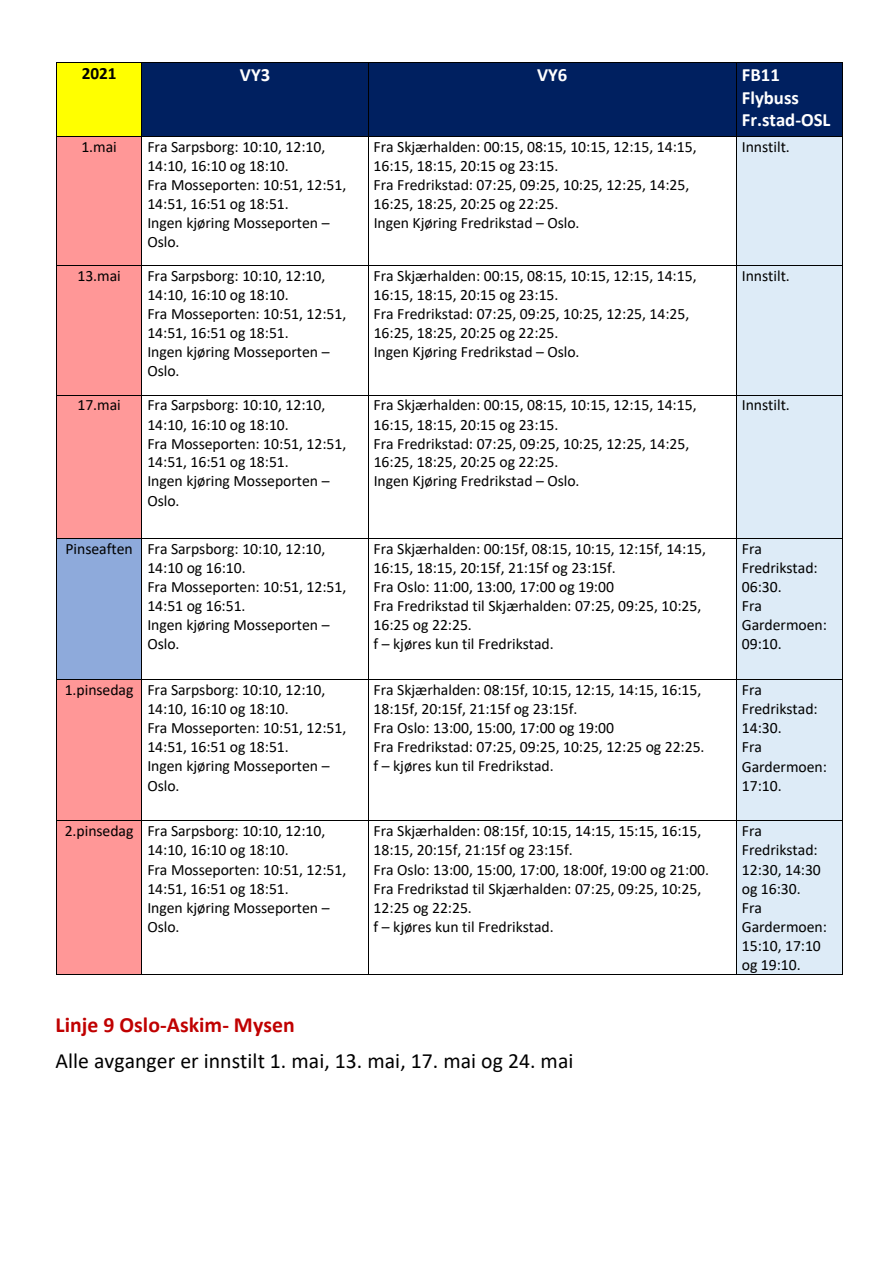
<style>
.page{position:relative;width:893px;height:1263px;background:#fff}
.page>*{position:absolute;margin:0;border:0;box-sizing:border-box;transform-origin:0 0}
.t1{font:21.75px "Calibri";letter-spacing:.005em;color:#000}
.t2{font:700 21.75px "Calibri";color:#c00000}
.t3{font:700 18.75px/22.8px "Calibri";color:#fff}
.t4{font:700 17.25px "Calibri";color:#000}
.t5{font:15.75px/19px "Calibri";letter-spacing:-.005em;color:#000}
</style>
<div class="page">
<div style="left:56px;top:63px;width:85px;height:74px;background:#ff0"></div>
<div style="left:142px;top:63px;width:226px;height:74px;background:#002060"></div>
<div style="left:368px;top:63px;width:368px;height:74px;background:#002060"></div>
<div style="left:737px;top:63px;width:105px;height:74px;background:#002060"></div>
<hr style="left:56px;top:62px;width:85px;height:1px;background:#000">
<hr style="left:142px;top:62px;width:226px;height:1px;background:#000">
<hr style="left:368px;top:62px;width:368px;height:1px;background:#000">
<hr style="left:737px;top:62px;width:105px;height:1px;background:#000">
<hr style="left:56px;top:63px;width:1px;height:74px;background:#000">
<hr style="left:141px;top:63px;width:1px;height:74px;background:#000">
<hr style="left:368px;top:63px;width:1px;height:74px;background:#000">
<hr style="left:736px;top:63px;width:1px;height:74px;background:#000">
<hr style="left:842px;top:63px;width:1px;height:74px;background:#000">
<div style="left:56px;top:137px;width:85px;height:128px;background:#ff9797"></div>
<div style="left:737px;top:137px;width:105px;height:128px;background:#ddebf7"></div>
<hr style="left:56px;top:137px;width:85px;height:1px;background:#000">
<hr style="left:142px;top:137px;width:226px;height:1px;background:#000">
<hr style="left:368px;top:137px;width:368px;height:1px;background:#000">
<hr style="left:737px;top:137px;width:105px;height:1px;background:#000">
<hr style="left:56px;top:137px;width:1px;height:128px;background:#000">
<hr style="left:141px;top:137px;width:1px;height:128px;background:#000">
<hr style="left:368px;top:137px;width:1px;height:128px;background:#000">
<hr style="left:736px;top:137px;width:1px;height:128px;background:#000">
<hr style="left:842px;top:137px;width:1px;height:128px;background:#000">
<div style="left:56px;top:266px;width:85px;height:129px;background:#ff9797"></div>
<div style="left:737px;top:266px;width:105px;height:129px;background:#ddebf7"></div>
<hr style="left:56px;top:265px;width:85px;height:1px;background:#000">
<hr style="left:142px;top:265px;width:226px;height:1px;background:#000">
<hr style="left:368px;top:265px;width:368px;height:1px;background:#000">
<hr style="left:737px;top:265px;width:105px;height:1px;background:#000">
<hr style="left:56px;top:266px;width:1px;height:129px;background:#000">
<hr style="left:141px;top:266px;width:1px;height:129px;background:#000">
<hr style="left:368px;top:266px;width:1px;height:129px;background:#000">
<hr style="left:736px;top:266px;width:1px;height:129px;background:#000">
<hr style="left:842px;top:266px;width:1px;height:129px;background:#000">
<div style="left:56px;top:395px;width:85px;height:143px;background:#f99"></div>
<div style="left:737px;top:395px;width:105px;height:143px;background:#ddebf7"></div>
<hr style="left:56px;top:395px;width:85px;height:1px;background:#000">
<hr style="left:142px;top:395px;width:226px;height:1px;background:#000">
<hr style="left:368px;top:395px;width:368px;height:1px;background:#000">
<hr style="left:737px;top:395px;width:105px;height:1px;background:#000">
<hr style="left:56px;top:395px;width:1px;height:143px;background:#000">
<hr style="left:141px;top:395px;width:1px;height:143px;background:#000">
<hr style="left:368px;top:395px;width:1px;height:143px;background:#000">
<hr style="left:736px;top:395px;width:1px;height:143px;background:#000">
<hr style="left:842px;top:395px;width:1px;height:143px;background:#000">
<div style="left:56px;top:539px;width:85px;height:140px;background:#8eaadb"></div>
<div style="left:737px;top:539px;width:105px;height:140px;background:#ddebf7"></div>
<hr style="left:56px;top:538px;width:85px;height:1px;background:#000">
<hr style="left:142px;top:538px;width:226px;height:1px;background:#000">
<hr style="left:368px;top:538px;width:368px;height:1px;background:#000">
<hr style="left:737px;top:538px;width:105px;height:1px;background:#000">
<hr style="left:56px;top:539px;width:1px;height:140px;background:#000">
<hr style="left:141px;top:539px;width:1px;height:140px;background:#000">
<hr style="left:368px;top:539px;width:1px;height:140px;background:#000">
<hr style="left:736px;top:539px;width:1px;height:140px;background:#000">
<hr style="left:842px;top:539px;width:1px;height:140px;background:#000">
<div style="left:56px;top:680px;width:85px;height:140px;background:#ff9797"></div>
<div style="left:737px;top:680px;width:105px;height:140px;background:#ddebf7"></div>
<hr style="left:56px;top:679px;width:85px;height:1px;background:#000">
<hr style="left:142px;top:679px;width:226px;height:1px;background:#000">
<hr style="left:368px;top:679px;width:368px;height:1px;background:#000">
<hr style="left:737px;top:679px;width:105px;height:1px;background:#000">
<hr style="left:56px;top:680px;width:1px;height:140px;background:#000">
<hr style="left:141px;top:680px;width:1px;height:140px;background:#000">
<hr style="left:368px;top:680px;width:1px;height:140px;background:#000">
<hr style="left:736px;top:680px;width:1px;height:140px;background:#000">
<hr style="left:842px;top:680px;width:1px;height:140px;background:#000">
<div style="left:56px;top:822px;width:85px;height:152px;background:#ff9797"></div>
<div style="left:737px;top:822px;width:105px;height:152px;background:#ddebf7"></div>
<hr style="left:56px;top:820px;width:85px;height:1px;background:#000">
<hr style="left:142px;top:820px;width:226px;height:1px;background:#000">
<hr style="left:368px;top:820px;width:368px;height:1px;background:#000">
<hr style="left:737px;top:820px;width:105px;height:1px;background:#000">
<hr style="left:56px;top:821px;width:1px;height:153px;background:#000">
<hr style="left:56px;top:974px;width:85px;height:1px;background:#000">
<hr style="left:141px;top:821px;width:1px;height:153px;background:#000">
<hr style="left:142px;top:974px;width:226px;height:1px;background:#000">
<hr style="left:368px;top:821px;width:1px;height:153px;background:#000">
<hr style="left:368px;top:974px;width:368px;height:1px;background:#000">
<hr style="left:736px;top:821px;width:1px;height:153px;background:#000">
<hr style="left:737px;top:974px;width:105px;height:1px;background:#000">
<hr style="left:842px;top:821px;width:1px;height:153px;background:#000">
<p class="t4" style="left:82px;top:61px;width:36px">2021</p>
<p class="t3" style="left:240px;top:63px;width:32px">VY3</p>
<p class="t3" style="left:537px;top:63px;width:32px">VY6</p>
<p class="t3" style="left:742px;top:63px;width:90px">FB11<br>Flybuss<br>Fr.stad-OSL</p>
<p class="t5" style="left:81px;top:137px;width:37px">1.mai</p>
<p class="t5" style="left:147px;top:137px;width:200px">Fra Sarpsborg: 10:10, 12:10,<br>14:10, 16:10 og 18:10.<br>Fra Mosseporten: 10:51, 12:51,<br>14:51, 16:51 og 18:51.<br>Ingen kjøring Mosseporten –<br>Oslo.</p>
<p class="t5" style="left:374px;top:137px;width:324px">Fra Skjærhalden: 00:15, 08:15, 10:15, 12:15, 14:15, 16:15, 18:15, 20:15 og 23:15.<br>Fra Fredrikstad: 07:25, 09:25, 10:25, 12:25, 14:25, 16:25, 18:25, 20:25 og 22:25.<br>Ingen Kjøring Fredrikstad – Oslo.</p>
<p class="t5" style="left:742px;top:137px;width:50px">Innstilt.</p>
<p class="t5" style="left:77px;top:266px;width:45px">13.mai</p>
<p class="t5" style="left:147px;top:266px;width:200px">Fra Sarpsborg: 10:10, 12:10,<br>14:10, 16:10 og 18:10.<br>Fra Mosseporten: 10:51, 12:51,<br>14:51, 16:51 og 18:51.<br>Ingen kjøring Mosseporten –<br>Oslo.</p>
<p class="t5" style="left:374px;top:266px;width:324px">Fra Skjærhalden: 00:15, 08:15, 10:15, 12:15, 14:15, 16:15, 18:15, 20:15 og 23:15.<br>Fra Fredrikstad: 07:25, 09:25, 10:25, 12:25, 14:25, 16:25, 18:25, 20:25 og 22:25.<br>Ingen Kjøring Fredrikstad – Oslo.</p>
<p class="t5" style="left:742px;top:266px;width:50px">Innstilt.</p>
<p class="t5" style="left:77px;top:395px;width:45px">17.mai</p>
<p class="t5" style="left:147px;top:395px;width:200px">Fra Sarpsborg: 10:10, 12:10,<br>14:10, 16:10 og 18:10.<br>Fra Mosseporten: 10:51, 12:51,<br>14:51, 16:51 og 18:51.<br>Ingen kjøring Mosseporten –<br>Oslo.</p>
<p class="t5" style="left:374px;top:395px;width:324px">Fra Skjærhalden: 00:15, 08:15, 10:15, 12:15, 14:15, 16:15, 18:15, 20:15 og 23:15.<br>Fra Fredrikstad: 07:25, 09:25, 10:25, 12:25, 14:25, 16:25, 18:25, 20:25 og 22:25.<br>Ingen Kjøring Fredrikstad – Oslo.</p>
<p class="t5" style="left:742px;top:395px;width:50px">Innstilt.</p>
<p class="t5" style="left:147px;top:539px;width:200px;text-indent:-82px">Pinseaften Fra Sarpsborg: 10:10, 12:10,<br>14:10 og 16:10.<br>Fra Mosseporten: 10:51, 12:51,<br>14:51 og 16:51.<br>Ingen kjøring Mosseporten –<br>Oslo.</p>
<p class="t5" style="left:374px;top:539px;width:334px">Fra Skjærhalden: 00:15f, 08:15, 10:15, 12:15f, 14:15, 16:15, 18:15, 20:15f, 21:15f og 23:15f.<br>Fra Oslo: 11:00, 13:00, 17:00 og 19:00<br>Fra Fredrikstad til Skjærhalden: 07:25, 09:25, 10:25, 16:25 og 22:25.<br>f – kjøres kun til Fredrikstad.</p>
<p class="t5" style="left:742px;top:539px;width:87px">Fra<br>Fredrikstad:<br>06:30.<br>Fra<br>Gardermoen:<br>09:10.</p>
<p class="t5" style="left:147px;top:680px;width:200px;text-indent:-83px">1.pinsedag Fra Sarpsborg: 10:10, 12:10,<br>14:10, 16:10 og 18:10.<br>Fra Mosseporten: 10:51, 12:51,<br>14:51, 16:51 og 18:51.<br>Ingen kjøring Mosseporten –<br>Oslo.</p>
<p class="t5" style="left:374px;top:680px;width:332px">Fra Skjærhalden: 08:15f, 10:15, 12:15, 14:15, 16:15, 18:15f, 20:15f, 21:15f og 23:15f.<br>Fra Oslo: 13:00, 15:00, 17:00 og 19:00<br>Fra Fredrikstad: 07:25, 09:25, 10:25, 12:25 og 22:25. f – kjøres kun til Fredrikstad.</p>
<p class="t5" style="left:742px;top:680px;width:87px">Fra<br>Fredrikstad:<br>14:30.<br>Fra<br>Gardermoen:<br>17:10.</p>
<p class="t5" style="left:147px;top:821px;width:200px;text-indent:-83px">2.pinsedag Fra Sarpsborg: 10:10, 12:10,<br>14:10, 16:10 og 18:10.<br>Fra Mosseporten: 10:51, 12:51,<br>14:51, 16:51 og 18:51.<br>Ingen kjøring Mosseporten –<br>Oslo.</p>
<p class="t5" style="left:374px;top:821px;width:337px">Fra Skjærhalden: 08:15f, 10:15, 14:15, 15:15, 16:15, 18:15, 20:15f, 21:15f og 23:15f.<br>Fra Oslo: 13:00, 15:00, 17:00, 18:00f, 19:00 og 21:00.<br>Fra Fredrikstad til Skjærhalden: 07:25, 09:25, 10:25, 12:25 og 22:25.<br>f – kjøres kun til Fredrikstad.</p>
<p class="t5" style="left:742px;top:821px;width:87px">Fra<br>Fredrikstad:<br>12:30, 14:30 og 16:30.<br>Fra<br>Gardermoen:<br>15:10, 17:10 og 19:10.</p>
<h1 class="t2" style="left:56px;top:1009px;width:241px">Linje 9 Oslo-Askim- Mysen</h1>
<h1 class="t1" style="left:56px;top:1045px;width:519px">Alle avganger er innstilt 1. mai, 13. mai, 17. mai og 24. mai</h1>
</div>
